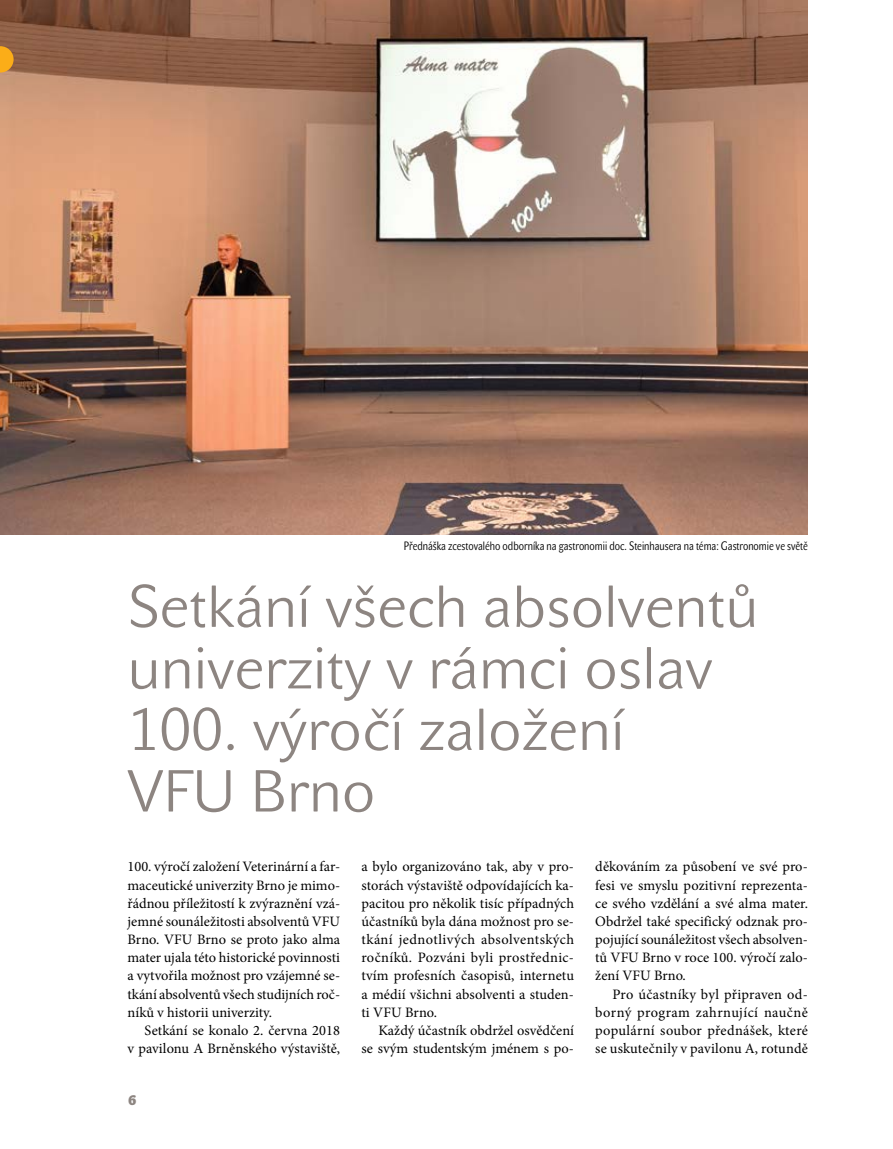
<style>
.page{position:relative;width:893px;height:1149px;background:#fff}
.page>*{position:absolute;margin:0;border:0;box-sizing:border-box;transform-origin:0 0}
.nad1{font:58.5px/61.5px "John Sans Lite Pro";color:#8d8581}
.Normální{font:14.4px/18.1px "Minion Pro";letter-spacing:.005em;color:#000;text-align:justify}
.Normální_bez{font:14.4px/18.1px "Minion Pro";letter-spacing:-.005em;color:#000;text-align:justify}
.t1{font:700 13.5px "John Sans Heavy Pro";color:#8d8581}
.popisek{font:12px "John Sans Cond Lite Pro";color:#000}
</style>
<div class="page">
<img style="left:0;top:0;width:808px;height:534px">
<svg style="left:0;top:46px;width:14px;height:26px"></svg>
<p class="popisek" style="left:404px;top:538px;width:406px">Přednáška zcestovalého odborníka na gastronomii doc. Steinhausera na téma: Gastronomie ve světě</p>
<p class="nad1" style="left:128px;top:576px;width:632px">Setkání všech absolventů univerzity v rámci oslav<br>100. výročí založení<br>VFU Brno</p>
<p class="Normální_bez" style="left:128px;top:857px;width:214px">100. výročí založení Veterinární a far&shy;maceutické univerzity Brno je mimo&shy;řádnou příležitostí k zvýraznění vzá&shy;jemné sounáležitosti absolventů VFU Brno. VFU Brno se proto jako alma mater ujala této historické povinnosti a vytvořila možnost pro vzájemné se&shy;tkání absolventů všech studijních roč&shy;níků v historii univerzity.</p>
<p class="Normální" style="left:128px;top:1020px;width:214px;text-align:right">Setkání se konalo 2. června 2018<br>v pavilonu A Brněnského výstaviště,</p>
<p class="t1" style="left:128px;top:1092px;width:10px">6</p>
<p class="Normální" style="left:361px;top:857px;width:214px">a bylo organizováno tak, aby v pro&shy;storách výstaviště odpovídajících ka&shy;pacitou pro několik tisíc případných účastníků byla dána možnost pro se&shy;tkání jednotlivých absolventských ročníků. Pozváni byli prostřednic&shy;tvím profesních časopisů, internetu a médií všichni absolventi a studen&shy;ti VFU Brno.</p>
<p class="Normální" style="left:361px;top:1020px;width:214px;text-align:right">Každý účastník obdržel osvědčení<br>se svým studentským jménem s po-</p>
<p class="Normální" style="left:595px;top:857px;width:214px">děkováním za působení ve své pro&shy;fesi ve smyslu pozitivní reprezenta&shy;ce svého vzdělání a své alma mater.<br>Obdržel také specifický odznak pro&shy;pojující sounáležitost všech absolven&shy;tů VFU Brno v roce 100. výročí zalo&shy;žení VFU Brno.</p>
<p class="Normální" style="left:595px;top:984px;width:214px;text-indent:17px">Pro účastníky byl připraven od&shy;borný program zahrnující naučně populární soubor přednášek, které se uskutečnily v pavilonu A, rotundě</p>
</div>
